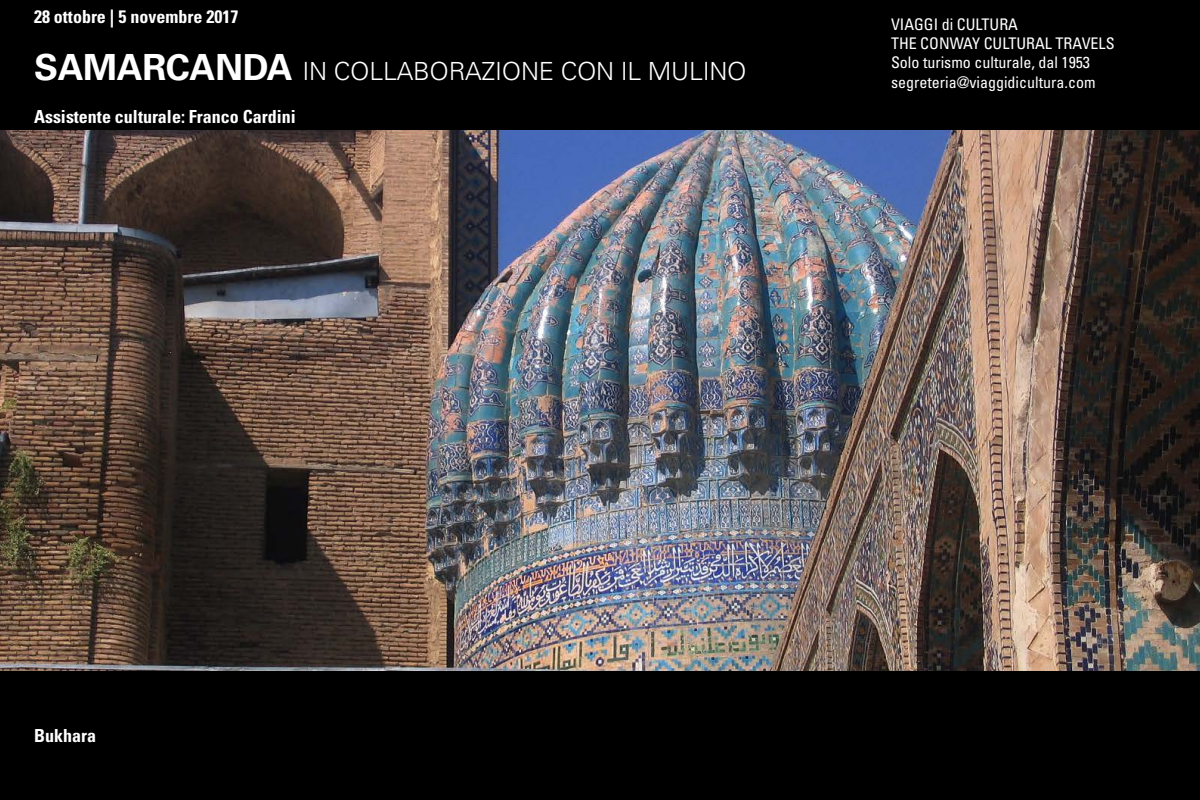
<style>
.page{position:relative;width:1200px;height:800px;background:#000}
.page>*{position:absolute;margin:0;border:0;box-sizing:border-box;transform-origin:0 0}
.t1{font:300 25px "Univers LT Std";letter-spacing:-.01em;color:#fff}
.t2{font:700 condensed 18px "Univers LT Std";color:#fff}
.t3{font:condensed 16px/19.2px "Univers LT Std";color:#fff}
.s1{font-weight:700;font-size:36px}
</style>
<div class="page">
<img style="left:0;top:130px;width:1200px;height:540px">
<p class="t2" style="left:34px;top:5px;width:206px">28 ottobre | 5 novembre 2017</p>
<h1 class="t1" style="left:34px;top:56px;width:714px"><span class="s1">SAMARCANDA</span> IN COLLABORAZIONE CON IL MULINO</h1>
<p class="t2" style="left:34px;top:106px;width:263px">Assistente culturale: Franco Cardini</p>
<p class="t3" style="left:891px;top:15px;width:225px">VIAGGI di CULTURA<br>THE CONWAY CULTURAL TRAVELS<br>Solo turismo culturale, dal 1953 segreteria@viaggidicultura.com</p>
<p class="t2" style="left:34px;top:724px;width:63px">Bukhara</p>
</div>
